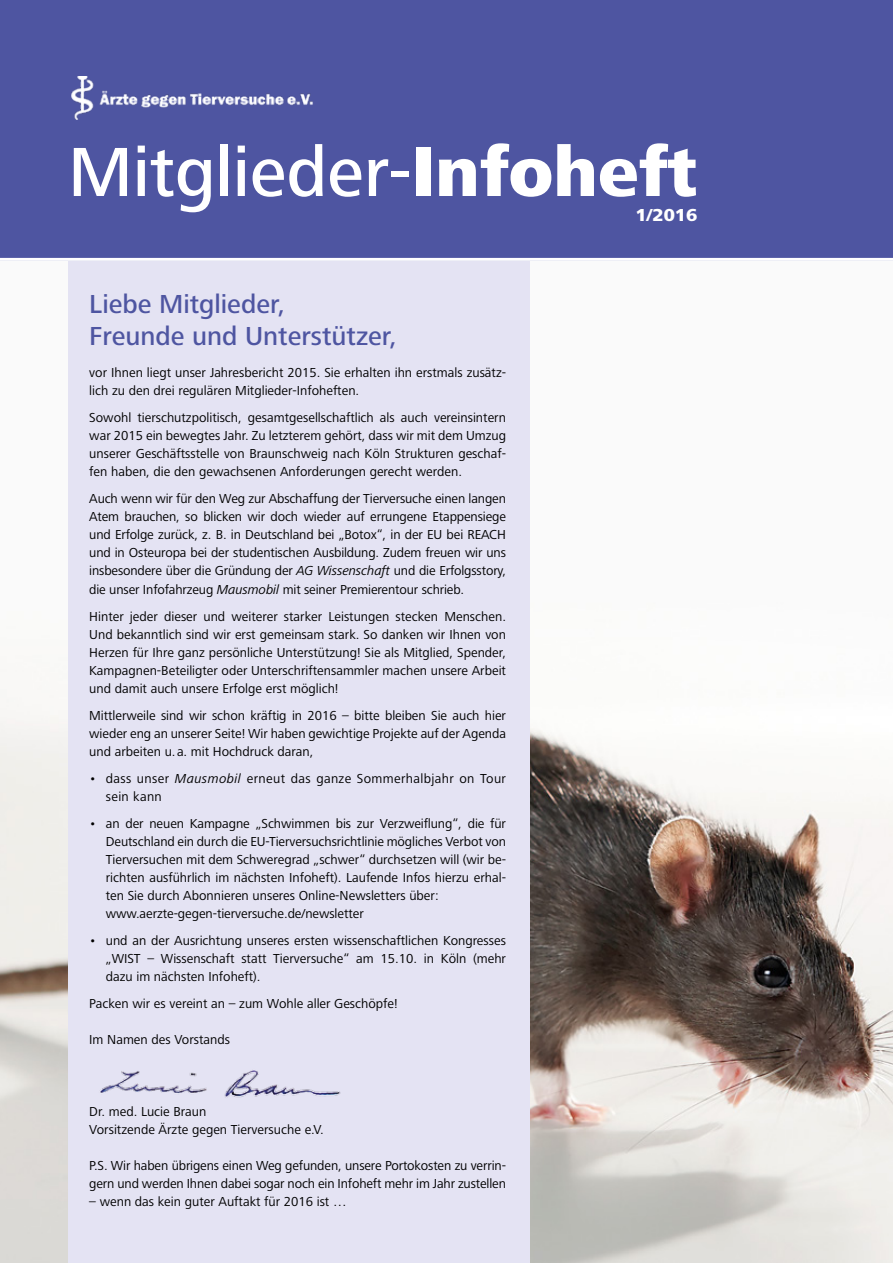
<style>
.page{position:relative;width:893px;height:1263px;background:#fff}
.page>*{position:absolute;margin:0;border:0;box-sizing:border-box;transform-origin:0 0}
.t1{font:500 72px "Frutiger Next LT";color:#fff}
.t2{font:500 27px/32.4px "Frutiger Next LT";color:#4e55a1}
.t3{font:800 18px "Frutiger Next LT";color:#fff}
.t4{font:13.5px/18px "Frutiger Next LT";color:#000;text-align:justify}
.t5{font:13.5px/18px "Frutiger Next LT";letter-spacing:.025em;color:#000}
.s1{font-weight:800}
.s2{font-style:italic}
</style>
<div class="page">
<img style="left:0;top:261px;width:893px;height:1002px">
<div style="left:68px;top:251px;width:461px;height:1012px;background:#e4e3f3"></div>
<div style="left:0;top:0;width:893px;height:260px;background:#4e55a1"></div>
<img style="left:72px;top:77px;width:241px;height:43px">
<img style="left:100px;top:1070px;width:241px;height:28px">
<hr style="left:0;top:258px;width:893px;height:3px;background:#fff">
<h1 class="t1" style="left:68px;top:132px;width:631px">Mitglieder-<span class="s1">Infoheft</span></h1>
<h3 class="t3" style="left:635px;top:205px;width:63px">1/2016</h3>
<h2 class="t2" style="left:89px;top:288px;width:309px">Liebe Mitglieder,<br>Freunde und Unterstützer,</h2>
<p class="t4" style="left:89px;top:363px;width:418px">vor Ihnen liegt unser Jahresbericht 2015. Sie erhalten ihn erstmals zusätz&shy;lich zu den drei regulären Mitglieder-Infoheften.</p>
<p class="t4" style="left:89px;top:408px;width:418px">Sowohl tierschutzpolitisch, gesamtgesellschaftlich als auch vereinsintern war 2015 ein bewegtes Jahr. Zu letzterem gehört, dass wir mit dem Umzug unserer Geschäftsstelle von Braunschweig nach Köln Strukturen geschaf&shy;fen haben, die den gewachsenen Anforderungen gerecht werden.</p>
<p class="t4" style="left:89px;top:489px;width:418px">Auch wenn wir für den Weg zur Abschaffung der Tierversuche einen langen Atem brauchen, so blicken wir doch wieder auf errungene Etappensiege und Erfolge zurück, z. B. in Deutschland bei „Botox“, in der EU bei REACH und in Osteuropa bei der studentischen Ausbildung. Zudem freuen wir uns insbesondere über die Gründung der <span class="s2">AG Wissenschaft</span> und die Erfolgsstory, die unser Infofahrzeug <span class="s2">Mausmobil</span> mit seiner Premierentour schrieb.</p>
<p class="t4" style="left:89px;top:608px;width:418px">Hinter jeder dieser und weiterer starker Leistungen stecken Menschen.<br>Und bekanntlich sind wir erst gemeinsam stark. So danken wir Ihnen von Herzen für Ihre ganz persönliche Unterstützung! Sie als Mitglied, Spender, Kampagnen-Beteiligter oder Unterschriftensammler machen unsere Arbeit und damit auch unsere Erfolge erst möglich!</p>
<p class="t4" style="left:89px;top:707px;width:418px">Mittlerweile sind wir schon kräftig in 2016 – bitte bleiben Sie auch hier wieder eng an unserer Seite! Wir haben gewichtige Projekte auf der Agenda und arbeiten u.a. mit Hochdruck daran,</p>
<p class="t5" style="left:106px;top:770px;width:402px;text-indent:-16px">• dass unser <span class="s2">Mausmobil</span> erneut das ganze Sommerhalbjahr on Tour sein kann</p>
<p class="t4" style="left:106px;top:815px;width:402px;text-align:left;text-indent:-16px">• an der neuen Kampagne „Schwimmen bis zur Verzweiflung“, die für Deutschland ein durch die EU-Tierversuchsrichtlinie mögliches Verbot von Tierversuchen mit dem Schweregrad „schwer“ durchsetzen will (wir be&shy;richten ausführlich im nächsten Infoheft). Laufende Infos hierzu erhal&shy;ten Sie durch Abonnieren unseres Online-Newsletters über: www.aerzte-gegen-tierversuche.de/newsletter</p>
<p class="t4" style="left:106px;top:932px;width:402px;text-indent:-16px">• und an der Ausrichtung unseres ersten wissenschaftlichen Kongresses „WIST – Wissenschaft statt Tierversuche“ am 15.10. in Köln (mehr dazu im nächsten Infoheft).</p>
<p class="t4" style="left:89px;top:995px;width:310px">Packen wir es vereint an – zum Wohle aller Geschöpfe!</p>
<p class="t4" style="left:89px;top:1031px;width:142px">Im Namen des Vorstands</p>
<p class="t4" style="left:89px;top:1103px;width:236px">Dr. med. Lucie Braun<br>Vorsitzende Ärzte gegen Tierversuche e.V.</p>
<p class="t4" style="left:89px;top:1157px;width:418px">P.S. Wir haben übrigens einen Weg gefunden, unsere Portokosten zu verrin&shy;gern und werden Ihnen dabei sogar noch ein Infoheft mehr im Jahr zustellen</p>
<p class="t4" style="left:89px;top:1193px;width:259px">– wenn das kein guter Auftakt für 2016 ist …</p>
</div>
